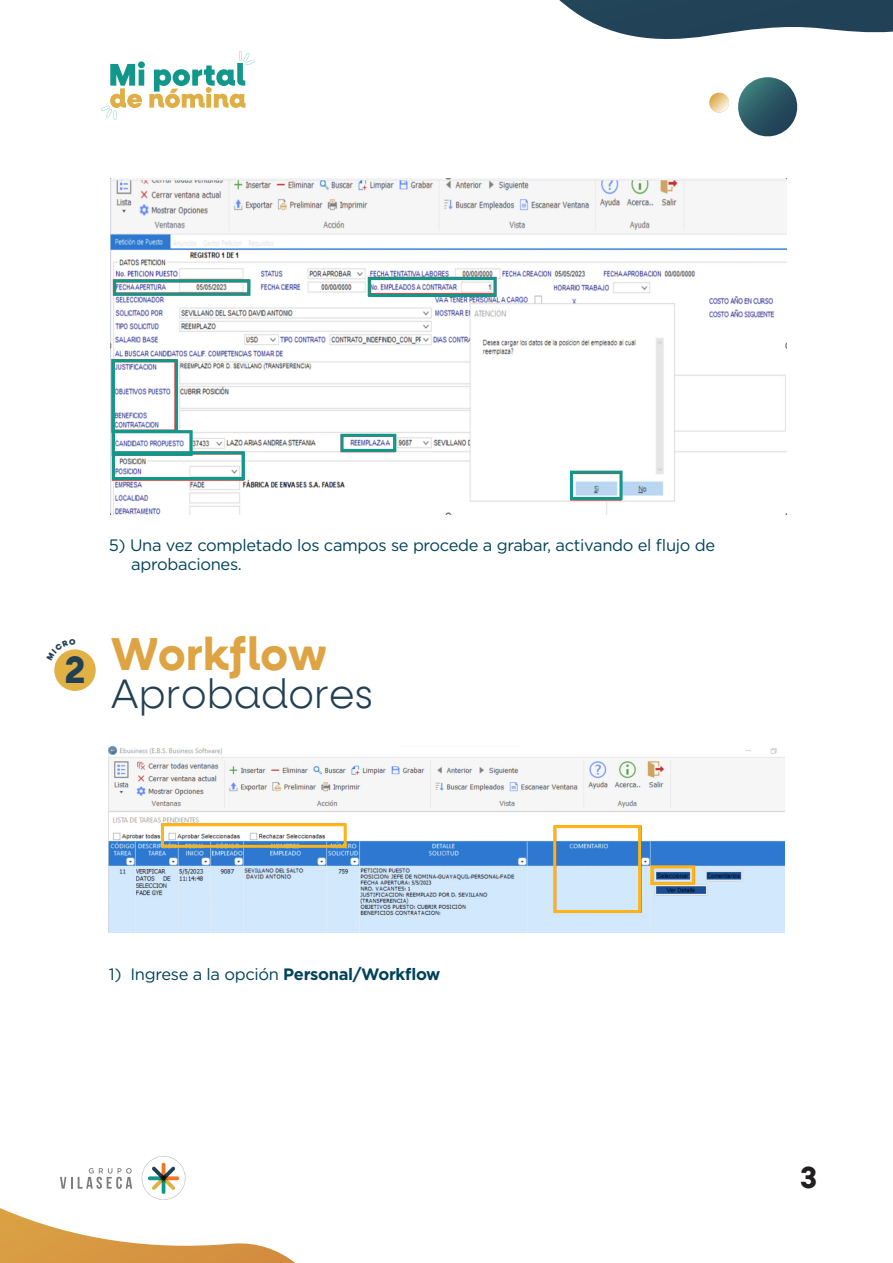
<style>
.page{position:relative;width:893px;height:1263px;background:#fff}
.page>*{position:absolute;margin:0;border:0;box-sizing:border-box;transform-origin:0 0}
.t1{font:700 45.45px "Neulis Alt";color:#dea443}
.t2{font:300 40.5px "Neulis Alt";letter-spacing:.005em;color:#224053}
.t3{font:700 30px "Neulis Alt";color:#221f20}
.t4{font:16.5px/19.8px "Gotham";letter-spacing:-.02em;color:#00425a}
.s1{font-weight:700}
</style>
<div class="page">
<img style="left:111px;top:179px;width:676px;height:335px">
<div style="left:113px;top:279px;width:137px;height:17px;border:3px solid #12978b"></div>
<div style="left:368px;top:277px;width:129px;height:20px;border:3px solid #12978b"></div>
<div style="left:341px;top:434px;width:55px;height:18px;border:3px solid #12978b"></div>
<div style="left:570px;top:471px;width:53px;height:29px;border:3px solid #12978b"></div>
<div style="left:112px;top:451px;width:133px;height:29px;border:3px solid #12978b"></div>
<div style="left:112px;top:430px;width:81px;height:26px;border:3px solid #12978b"></div>
<div style="left:112px;top:359px;width:66px;height:74px;border:3px solid #12978b"></div>
<img style="left:109px;top:746px;width:675px;height:187px">
<div style="left:650px;top:865px;width:45px;height:20px;border:3px solid #fcb514"></div>
<div style="left:553px;top:825px;width:88px;height:88px;border:3px solid #fcb514"></div>
<div style="left:161px;top:823px;width:186px;height:25px;border:3px solid #fcb514"></div>
<svg style="left:140px;top:1154px;width:47px;height:48px"></svg>
<svg style="left:142px;top:1156px;width:43px;height:44px"></svg>
<svg style="left:60px;top:1168px;width:72px;height:21px"></svg>
<svg style="left:709px;top:77px;width:89px;height:60px"></svg>
<svg style="left:0;top:1208px;width:295px;height:55px"></svg>
<svg style="left:559px;top:0;width:334px;height:39px"></svg>
<svg style="left:101px;top:51px;width:154px;height:69px"></svg>
<div style="left:54px;top:649px;width:42px;height:42px;background:#e1b145;border-radius:50%"></div>
<svg style="left:57px;top:649px;width:19px;height:11px"></svg>
<p class="t4" style="left:131px;top:534px;width:585px;text-indent:-23px">5) Una vez completado los campos se procede a grabar, activando el flujo de aprobaciones.</p>
<h1 class="t1" style="left:65px;top:627px;width:263px"><sub>2</sub> Workflow</h1>
<h2 class="t2" style="left:111px;top:671px;width:264px">Aprobadores</h2>
<p class="t4" style="left:109px;top:964px;width:333px">1) Ingrese a la opción <span class="s1">Personal/Workflow</span></p>
<h3 class="t3" style="left:800px;top:1159px;width:18px">3</h3>
</div>
